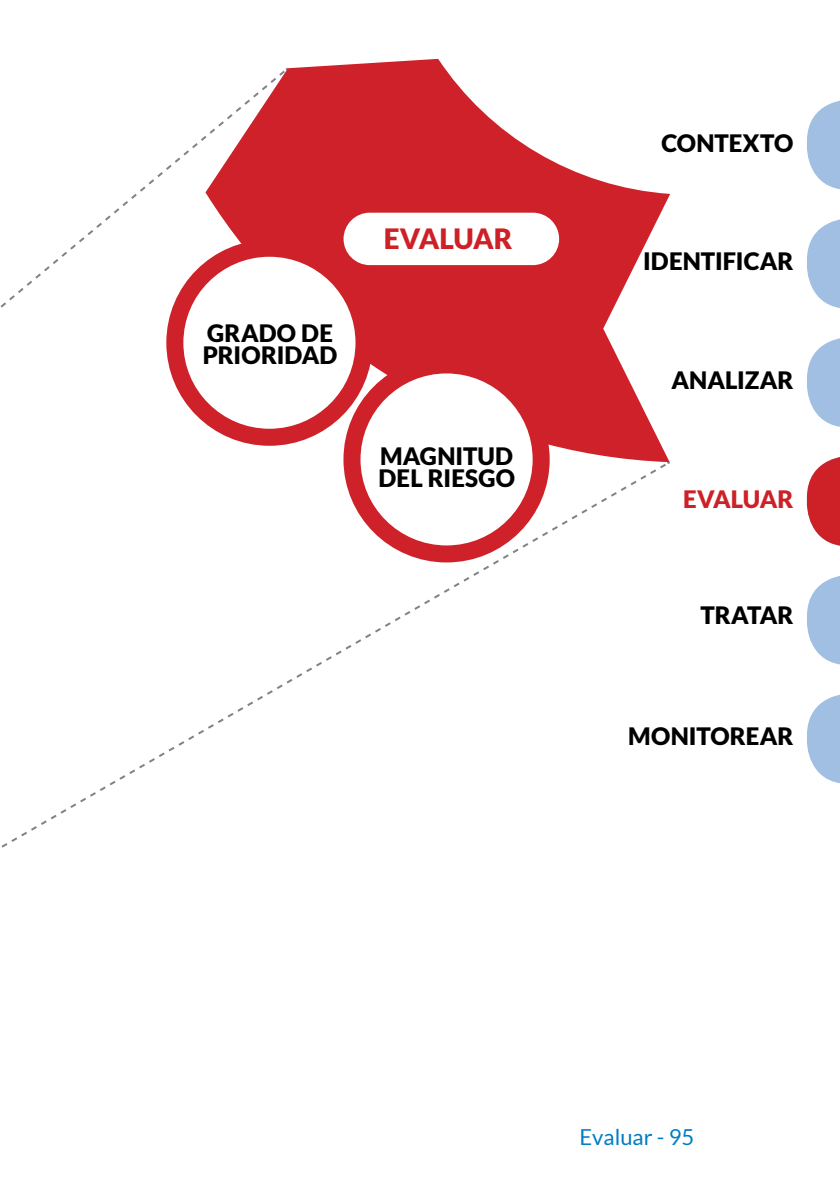
<style>
.page{position:relative;width:840px;height:1191px;background:#fff}
.page>*{position:absolute;margin:0;border:0;box-sizing:border-box;transform-origin:0 0}
.t1{font:900 28px "Lato";letter-spacing:-.01em;color:#cd2027}
.t2{font:900 24px/22px "Lato";color:#000}
.t3{font:900 24px "Lato";letter-spacing:-.01em;color:#cd2027}
.t4{font:22px "Lato";color:#007dc3}
</style>
<div class="page">
<svg style="left:1px;top:462px;width:665px;height:386px"></svg>
<svg style="left:664px;top:461px;width:6px;height:4px"></svg>
<svg style="left:205px;top:59px;width:464px;height:403px;fill:#ce2129"></svg>
<div style="left:343px;top:213px;width:216px;height:52px;background:#fff;border-radius:26px"></div>
<div style="left:352px;top:365px;width:189px;height:189px;background:#fff;border-radius:50%"></div>
<div style="left:343px;top:356px;width:206px;height:206px;border:17px solid #ce2129;border-radius:50%"></div>
<div style="left:175px;top:248px;width:189px;height:189px;background:#fff;border-radius:50%"></div>
<div style="left:166px;top:240px;width:206px;height:206px;border:17px solid #ce2129;border-radius:50%"></div>
<svg style="left:807px;top:338px;width:32px;height:89px"></svg>
<svg style="left:807px;top:219px;width:32px;height:89px"></svg>
<svg style="left:807px;top:101px;width:32px;height:88px"></svg>
<svg style="left:807px;top:695px;width:32px;height:88px"></svg>
<svg style="left:807px;top:576px;width:32px;height:89px"></svg>
<svg style="left:806px;top:457px;width:33px;height:89px"></svg>
<p class="t2" style="left:203px;top:321px;width:136px">GRADO DE<br>PRIORIDAD</p>
<p class="t1" style="left:383px;top:223px;width:130px">EVALUAR</p>
<p class="t2" style="left:378px;top:445px;width:138px">MAGNITUD<br>DEL RIESGO</p>
<p class="t2" style="left:661px;top:131px;width:133px">CONTEXTO</p>
<p class="t2" style="left:642px;top:250px;width:152px">IDENTIFICAR</p>
<p class="t2" style="left:671px;top:369px;width:123px">ANALIZAR</p>
<p class="t3" style="left:682px;top:485px;width:112px">EVALUAR</p>
<p class="t2" style="left:700px;top:603px;width:94px">TRATAR</p>
<p class="t2" style="left:628px;top:725px;width:166px">MONITOREAR</p>
<p class="t4" style="left:579px;top:1124px;width:116px">Evaluar - 95</p>
</div>
